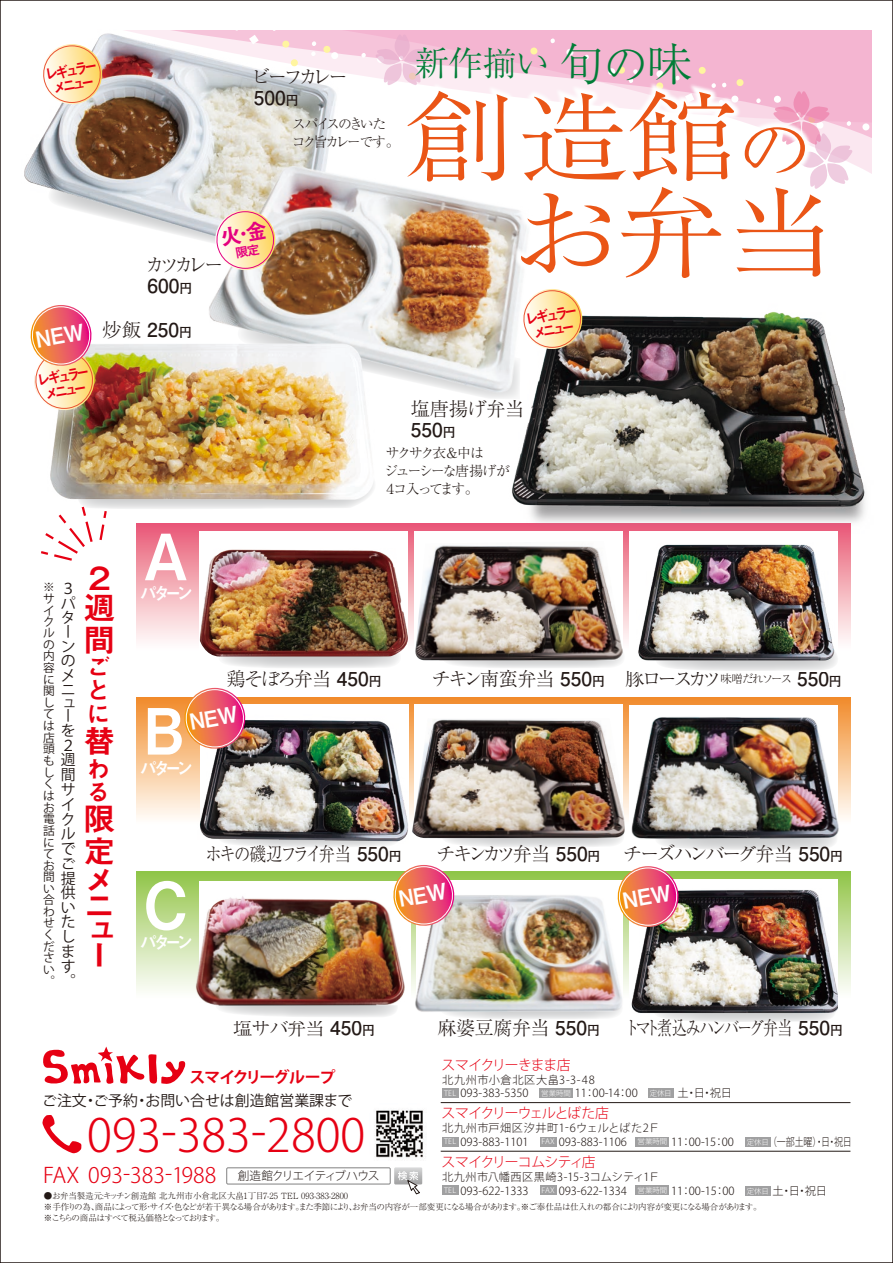
<style>
.page{position:relative;width:893px;height:1263px;background:#fff}
.page>*{position:absolute;margin:0;border:0;box-sizing:border-box;transform-origin:0 0}
.t1{font:300 97.95px/95.7px "Ryumin Pro";letter-spacing:-.01em;color:#ea5516;text-align:right;scale:1.14 1}
.t2{font:63.75px "Midashi Go Pro MB31";color:#fff;scale:.92 1}
.t3{font:300 45.45px "Koz Go Pr 6 N";color:#e60013}
.t4{font:300 34.2px "Ryumin Pro";color:#007d37}
.t5{font:31.95px/24.9px "Midashi Go Pro MB31";color:#e60013}
.t6{font:23.85px/23.2px "Midashi Go Pro MB31";color:#e60013}
.t7{font:300 21.3px "Koz Go Pr 6 N";color:#e60013}
.t8{font:300 19.2px "Ryumin Pro";letter-spacing:-.125em;color:#231916}
.t9{font:300 19.2px "Ryumin Pro";letter-spacing:-.145em;color:#231916}
.t10{font:700 19.2px "Futo Go B101 Pro";color:#231916}
.t11{font:300 19.2px "Ryumin Pro";letter-spacing:-.125em;color:#231916;scale:.78 1}
.t12{font:300 19.2px "Ryumin Pro";letter-spacing:-.125em;color:#231916;scale:.85 1}
.t13{font:17.85px "Midashi Go Pro MB31";letter-spacing:-.285em;color:#fff;scale:.92 1}
.t14{font:700 15.9px "Koz Go Pr 6 N";letter-spacing:-.08em;color:#e60013}
.t15{font:14.85px/14.7px "Koz Go Pr 6 N";color:#231916}
.t16{font:14.85px/14.5px "Midashi Go Pro MB31";color:#e60013;text-align:center;scale:.92 1}
.t17{font:300 13.8px/18.1px "Ryumin Pro";letter-spacing:-.15em;color:#231916}
.t18{font:300 13.8px "Koz Go Pr 6 N";letter-spacing:-.08em;color:#e60013}
.t19{font:300 13.8px "Koz Go Pr 6 N";letter-spacing:-.05em;color:#e60013}
.t20{font:11.7px/11.6px "Koz Go Pr 6 N";color:#231916}
.t21{font:300 11.1px "Koz Go Pr 6 N";color:#231916}
.t22{font:300 11.1px "Koz Go Pr 6 N";letter-spacing:.04em;color:#231916}
.t23{font:300 11.1px "Koz Go Pr 6 N";letter-spacing:.055em;color:#231916}
.t24{font:300 8.55px/10.6px "Ryumin Pro";letter-spacing:-.05em;color:#231916}
.t25{font:300 8.55px "Ryumin Pro";color:#231916}
.s1{font-size:12.75px}
.s2{font-family:"Ryumin Pro";font-weight:300}
.s3{font-size:45.45px}
.s4{font-size:67.2px}
.s5{font-family:"Futo Go B101 Pro";font-weight:700}
.s6{font-family:"Futo Go B101 Pro";font-weight:700;font-size:12.75px}
.s7{font-size:7.5px;color:#fff}
.s8{font-size:11.7px;color:#231916}
</style>
<div class="page">
<img style="left:24px;top:30px;width:315px;height:158px">
<div style="left:136px;top:523px;width:714px;height:128px;background:linear-gradient(to bottom,#e95a75,#fffffe)"></div>
<div style="left:136px;top:697px;width:714px;height:128px;background:linear-gradient(to bottom,#f28f31,#fffffc)"></div>
<div style="left:136px;top:872px;width:714px;height:127px;background:linear-gradient(to bottom,#93c54a,#fff)"></div>
<div style="left:629px;top:705px;width:209px;height:140px;background:#fff"></div>
<img style="left:195px;top:147px;width:152px;height:180px">
<img style="left:500px;top:353px;width:365px;height:185px">
<div style="left:745px;top:1186px;width:25px;height:10px;background:#a0a0a1"></div>
<div style="left:636px;top:1185px;width:33px;height:10px;background:#a0a0a1"></div>
<div style="left:540px;top:1185px;width:17px;height:10px;background:#a0a0a1"></div>
<div style="left:442px;top:1185px;width:16px;height:10px;background:#a0a0a1"></div>
<div style="left:745px;top:1137px;width:25px;height:10px;background:#a0a0a1"></div>
<div style="left:636px;top:1137px;width:33px;height:9px;background:#a0a0a1"></div>
<div style="left:540px;top:1137px;width:17px;height:9px;background:#a0a0a1"></div>
<div style="left:442px;top:1137px;width:16px;height:9px;background:#a0a0a1"></div>
<div style="left:648px;top:1088px;width:25px;height:10px;background:#a0a0a1"></div>
<div style="left:540px;top:1088px;width:33px;height:10px;background:#a0a0a1"></div>
<div style="left:442px;top:1088px;width:16px;height:10px;background:#a0a0a1"></div>
<hr style="left:441px;top:1102px;width:409px;height:1px;background:#231916">
<hr style="left:441px;top:1151px;width:409px;height:1px;background:#231916">
<svg style="left:659px;top:842px;width:176px;height:8px"></svg>
<img style="left:631px;top:714px;width:210px;height:128px">
<div style="left:417px;top:880px;width:206px;height:140px;background:#fff"></div>
<div style="left:630px;top:879px;width:208px;height:143px;background:#fff"></div>
<svg style="left:453px;top:1015px;width:163px;height:4px"></svg>
<img style="left:413px;top:895px;width:213px;height:120px">
<svg style="left:659px;top:1015px;width:174px;height:7px"></svg>
<img style="left:629px;top:890px;width:209px;height:125px">
<img style="left:376px;top:1110px;width:48px;height:48px">
<svg style="left:43px;top:1046px;width:143px;height:38px"></svg>
<svg style="left:42px;top:1115px;width:40px;height:38px"></svg>
<svg style="left:226px;top:1167px;width:196px;height:27px"></svg>
<div style="left:200px;top:531px;width:208px;height:141px;background:#fff"></div>
<div style="left:200px;top:704px;width:208px;height:141px;background:#fff"></div>
<svg style="left:230px;top:843px;width:163px;height:4px"></svg>
<img style="left:197px;top:720px;width:211px;height:123px">
<svg style="left:41px;top:502px;width:335px;height:59px"></svg>
<img style="left:50px;top:344px;width:324px;height:158px">
<div style="left:629px;top:531px;width:209px;height:141px;background:#fff"></div>
<svg style="left:658px;top:650px;width:179px;height:21px"></svg>
<img style="left:638px;top:544px;width:196px;height:117px">
<img style="left:347px;top:30px;width:525px;height:323px">
<div style="left:414px;top:531px;width:209px;height:132px;background:#fff"></div>
<div style="left:414px;top:704px;width:208px;height:132px;background:#fff"></div>
<svg style="left:219px;top:656px;width:180px;height:12px"></svg>
<img style="left:200px;top:544px;width:208px;height:112px">
<svg style="left:447px;top:661px;width:174px;height:7px"></svg>
<img style="left:415px;top:541px;width:210px;height:120px">
<svg style="left:446px;top:840px;width:175px;height:7px"></svg>
<img style="left:412px;top:718px;width:212px;height:122px">
<img style="left:193px;top:878px;width:215px;height:125px">
<svg style="left:208px;top:1003px;width:189px;height:14px"></svg>
<svg style="left:39px;top:44px;width:65px;height:63px"></svg>
<img style="left:238px;top:289px;width:347px;height:110px">
<img style="left:182px;top:688px;width:66px;height:63px">
<svg style="left:391px;top:865px;width:66px;height:63px"></svg>
<img style="left:615px;top:866px;width:66px;height:63px">
<img style="left:30px;top:305px;width:67px;height:108px">
<svg style="left:48px;top:168px;width:230px;height:104px"></svg>
<h3 class="t16" style="left:43px;top:66px;width:60px;rotate:-10deg">レギュラーメニュー</h3>
<h3 class="t8" style="left:145px;top:250px;width:80px">カツカレー</h3>
<h3 class="t10" style="left:148px;top:271px;width:46px">600<span class="s1">円</span></h3>
<h3 class="t16" style="left:35px;top:372px;width:60px;rotate:-10deg">レギュラーメニュー</h3>
<h3 class="t10" style="left:103px;top:314px;width:91px"><span class="s2">炒飯</span> 250<span class="s1">円</span></h3>
<h3 class="t8" style="left:251px;top:62px;width:98px">ビーフカレー</h3>
<h3 class="t10" style="left:254px;top:83px;width:46px">500<span class="s1">円</span></h3>
<p class="t17" style="left:292px;top:113px;width:109px">スパイスのきいたコク旨カレーです。</p>
<h3 class="t4" style="left:415px;top:37px;width:279px">新作揃い <span class="s3">旬の味</span></h3>
<h1 class="t1" style="left:405px;top:82px;width:380px">創造館<span class="s4">の</span>お弁当</h1>
<h3 class="t16" style="left:523px;top:311px;width:60px;rotate:-10deg">レギュラーメニュー</h3>
<h3 class="t8" style="left:411px;top:394px;width:115px">塩唐揚げ弁当</h3>
<h3 class="t10" style="left:411px;top:415px;width:46px">550<span class="s1">円</span></h3>
<p class="t17" style="left:383px;top:442px;width:128px">サクサク衣＆中は<br>ジューシーな唐揚げが<br>４コ入ってます。</p>
<p class="t20" style="left:54px;top:581px;width:13px;rotate:90deg">※</p>
<h3 class="t15" style="left:61px;top:581px;width:16px">３パターンのメニ</h3>
<h3 class="t15" style="left:61px;top:697px;width:15px;line-height:12.6px">ュー</h3>
<h3 class="t15" style="left:61px;top:723px;width:16px">を<br>２週間サイクルでご提供いたします。</h3>
<p class="t20" style="left:43px;top:593px;width:13px">サイクルの内容に関しては店頭もしくはお電話にてお問い合わせください。</p>
<h3 class="t5" style="left:83px;top:558px;width:32px;line-height:31px">２週間</h3>
<h3 class="t6" style="left:87px;top:653px;width:25px">ごとに</h3>
<h3 class="t5" style="left:83px;top:725px;width:32px">替</h3>
<h3 class="t6" style="left:87px;top:754px;width:23px">わる</h3>
<h3 class="t5" style="left:83px;top:799px;width:32px;line-height:32px">限定</h3>
<h3 class="t5" style="left:83px;top:864px;width:31px">メニュー</h3>
<h2 class="t2" style="left:144px;top:505px;width:50px">A</h2>
<h3 class="t13" style="left:140px;top:579px;width:59px">パターン</h3>
<h2 class="t2" style="left:144px;top:679px;width:45px">B</h2>
<h3 class="t13" style="left:140px;top:753px;width:59px">パターン</h3>
<h3 class="t8" style="left:226px;top:664px;width:157px">鶏そぼろ弁当 <span class="s5">450</span><span class="s6">円</span></h3>
<h3 class="t8" style="left:432px;top:664px;width:411px">チキン南蛮弁当 <span class="s5">550</span><span class="s6">円</span> 豚ロースカツ<sup>味噌だれソース</sup> <span class="s5">550</span><span class="s6">円</span></h3>
<h2 class="t2" style="left:144px;top:854px;width:50px">C</h2>
<h3 class="t13" style="left:140px;top:928px;width:59px">パターン</h3>
<h3 class="t12" style="left:205px;top:838px;width:232px">ホキの磯辺フライ弁当 <span class="s5">550</span><span class="s6">円</span></h3>
<h3 class="t9" style="left:436px;top:838px;width:408px">チキンカツ弁当 <span class="s5">550</span><span class="s6">円</span> チーズハンバーグ弁当 <span class="s5">550</span><span class="s6">円</span></h3>
<h3 class="t8" style="left:233px;top:1013px;width:143px">塩サバ弁当 <span class="s5">450</span><span class="s6">円</span></h3>
<h3 class="t8" style="left:438px;top:1013px;width:164px">麻婆豆腐弁当 <span class="s5">550</span><span class="s6">円</span></h3>
<h3 class="t11" style="left:625px;top:1013px;width:281px">トマト煮込みハンバーグ弁当 <span class="s5">550</span><span class="s6">円</span></h3>
<h3 class="t14" style="left:189px;top:1068px;width:147px">スマイクリーグループ</h3>
<p class="t18" style="left:442px;top:1057px;width:131px">スマイクリーきまま店</p>
<p class="t23" style="left:442px;top:1073px;width:154px">北九州市小倉北区大畠3-3-48</p>
<h3 class="t15" style="left:42px;top:1094px;width:311px">ご注文・ご予約・お問い合せは創造館営業課まで</h3>
<h3 class="t3" style="left:87px;top:1110px;width:280px">093-383-2800</h3>
<p class="t21" style="left:444px;top:1087px;width:289px"><span class="s7">TEL</span> 093-383-5350 <span class="s7">営業時間</span> 11：00-14：00 <span class="s7">定休日</span> 土・日・祝日</p>
<p class="t18" style="left:442px;top:1105px;width:169px">スマイクリーウェルとばた店</p>
<p class="t22" style="left:442px;top:1122px;width:219px">北九州市戸畑区汐井町1-6ウェルとばた2Ｆ</p>
<p class="t21" style="left:444px;top:1135px;width:409px"><span class="s7">TEL</span> 093-883-1101 <span class="s7">FAX</span> 093-883-1106 <span class="s7">営業時間</span> 11：00-15：00 <span class="s7">定休日</span> （一部土曜）・日・祝日</p>
<p class="t19" style="left:442px;top:1154px;width:156px">スマイクリーコムシティ店</p>
<h3 class="t7" style="left:43px;top:1163px;width:338px">FAX 093-383-1988 <span class="s8">創造館クリエイティブハウス</span></h3>
<p class="t21" style="left:442px;top:1171px;width:219px">北九州市八幡西区黒崎3-15-3コムシティ1Ｆ</p>
<p class="t25" style="left:44px;top:1189px;width:306px">●お弁当製造元:キッチン創造館 北九州市小倉北区大畠1丁目7-25 TEL 093-383-2800</p>
<p class="t21" style="left:444px;top:1184px;width:384px"><span class="s7">TEL</span> 093-622-1333 <span class="s7">FAX</span> 093-622-1334 <span class="s7">営業時間</span> 11：00-15：00 <span class="s7">定休日</span> 土・日・祝日</p>
<p class="t24" style="left:44px;top:1201px;width:719px">※手作りの為、商品によって形・サイズ・色などが若干異なる場合があります。また季節により、お弁当の内容が一部変更になる場合があります。※ご奉仕品は仕入れの都合により内容が変更になる場合があります。※こちらの商品はすべて税込価格となっております。</p>
</div>
